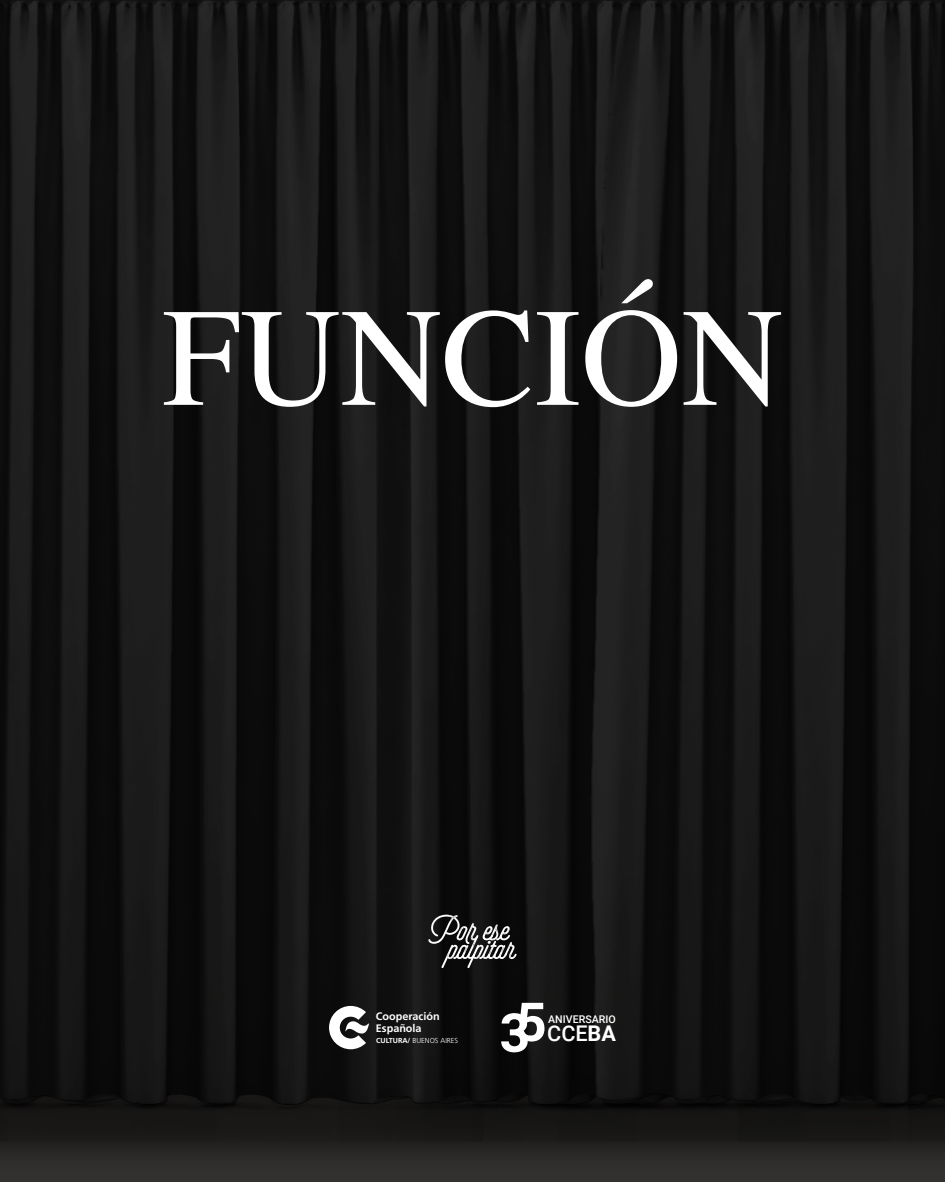
<style>
.page{position:relative;width:945px;height:1182px;background:#fff}
.page>*{position:absolute;margin:0;border:0;box-sizing:border-box;transform-origin:0 0}
.t1{font:140.09px "Times";color:#fff}
.t2{font:500 21.61px "Roboto";color:#fff}
.t3{font:700 10.85px/12.1px "Frutiger LT Std";color:#fff}
.t4{font:500 10.67px "Roboto";color:#fff}
.t5{font:300 7.26px "Frutiger LT Std";color:#fff}
.s1{font-weight:700}
</style>
<div class="page">
<img style="left:0;top:0;width:945px;height:1181px">
<svg style="left:329px;top:1005px;width:40px;height:44px"></svg>
<svg style="left:501px;top:1002px;width:43px;height:50px"></svg>
<svg style="left:428px;top:914px;width:89px;height:54px;background:#434343"></svg>
<h1 class="t1" style="left:162px;top:227px;width:622px">FUNCIÓN</h1>
<p class="t3" style="left:376px;top:1010px;width:65px">Cooperación<br>Española</p>
<p class="t5" style="left:376px;top:1036px;width:83px"><span class="s1">CULTURA/</span> BUENOS AIRES</p>
<p class="t4" style="left:548px;top:1011px;width:69px">ANIVERSARIO</p>
<h2 class="t2" style="left:547px;top:1018px;width:70px">CCE<span class="s1">BA</span></h2>
</div>
